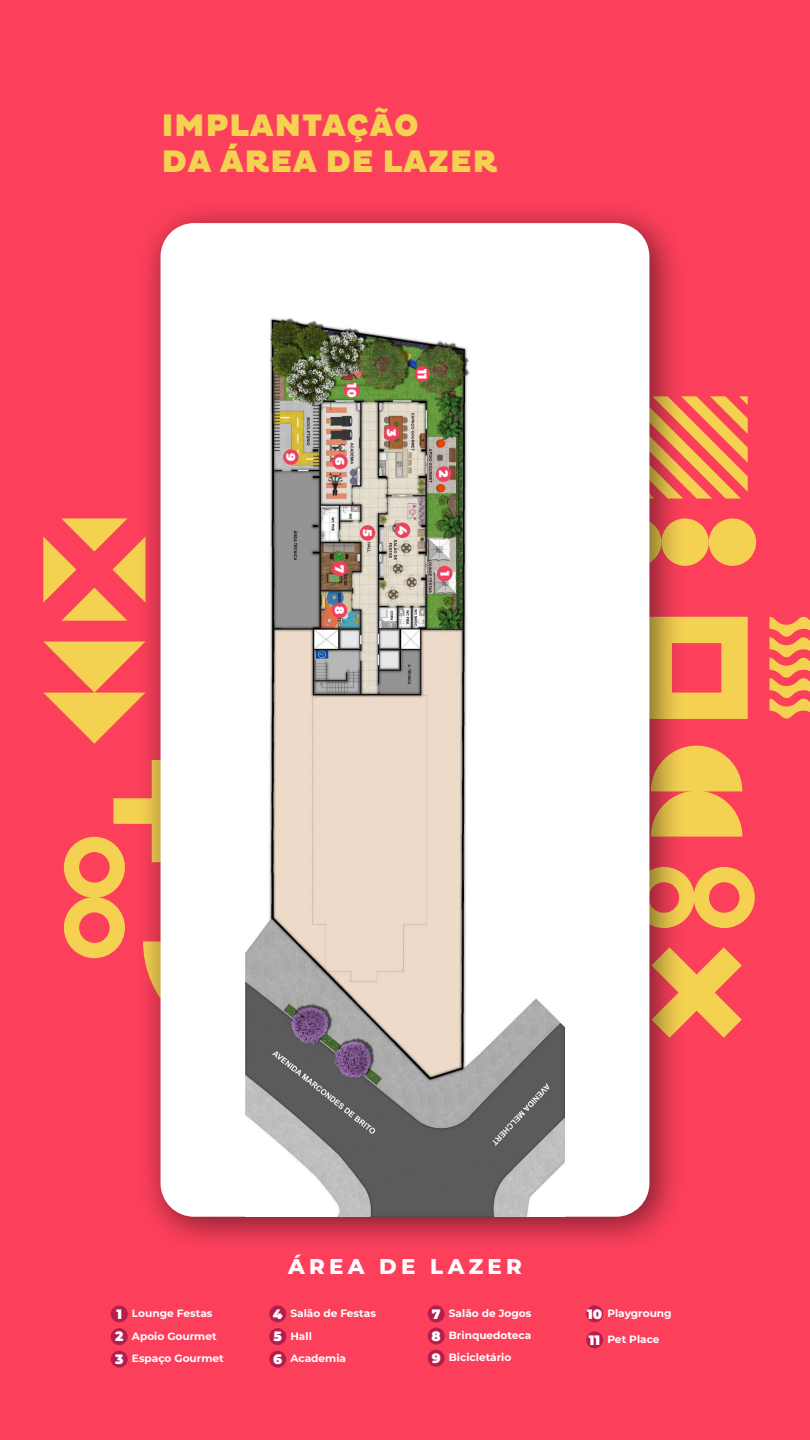
<style>
.page{position:relative;width:810px;height:1440px;background:#fc405c}
.page>*{position:absolute;margin:0;border:0;box-sizing:border-box;transform-origin:0 0}
.t1{font:900 31.72px/35.7px "Pluto";letter-spacing:.015em;color:#f5d152}
.t2{font:800 21.3px "Montserrat";letter-spacing:.2em;color:#fff}
.t3{font:900 12.45px "Montserrat";color:#fff}
.t4{font:700 10.57px/22.6px "Montserrat";color:#fff}
.s1{font-weight:900;font-size:13.58px}
</style>
<div class="page">
<svg style="left:686px;top:396px;width:62px;height:103px"></svg>
<svg style="left:769px;top:616px;width:41px;height:103px"></svg>
<div style="left:709px;top:518px;width:47px;height:48px;background:#f5d152;border-radius:50%"></div>
<div style="left:661px;top:518px;width:48px;height:48px;background:#f5d152;border-radius:50%"></div>
<svg style="left:686px;top:746px;width:56px;height:91px;background:#f6b853"></svg>
<svg style="left:686px;top:867px;width:69px;height:61px"></svg>
<svg style="left:686px;top:617px;width:62px;height:102px"></svg>
<svg style="left:686px;top:947px;width:56px;height:91px"></svg>
<svg style="left:43px;top:518px;width:93px;height:441px"></svg>
<div style="left:136px;top:199px;width:550px;height:1054px;background:#000;opacity:.3"></div>
<div style="left:161px;top:223px;width:488px;height:994px;background:#fff;border-radius:33px"></div>
<img style="left:246px;top:318px;width:318px;height:899px">
<div style="left:360px;top:525px;width:15px;height:16px;background:#ee415f;border-radius:50%"></div>
<div style="left:332px;top:454px;width:16px;height:15px;background:#ee415f;border-radius:50%"></div>
<div style="left:283px;top:449px;width:16px;height:16px;background:#ee415f;border-radius:50%"></div>
<div style="left:344px;top:382px;width:15px;height:16px;background:#ee415f;border-radius:50%"></div>
<div style="left:415px;top:366px;width:15px;height:16px;background:#ee415f;border-radius:50%"></div>
<div style="left:332px;top:561px;width:15px;height:15px;background:#ee415f;border-radius:50%"></div>
<div style="left:332px;top:603px;width:15px;height:15px;background:#ee415f;border-radius:50%"></div>
<div style="left:437px;top:566px;width:15px;height:15px;background:#ee415f;border-radius:50%"></div>
<div style="left:436px;top:466px;width:15px;height:16px;background:#ee415f;border-radius:50%"></div>
<div style="left:384px;top:425px;width:15px;height:16px;background:#ee415f;border-radius:50%"></div>
<div style="left:395px;top:523px;width:15px;height:15px;background:#ee415f;border-radius:50%"></div>
<div style="left:111px;top:1305px;width:17px;height:17px;background:#b41d4c;border-radius:50%"></div>
<div style="left:111px;top:1328px;width:17px;height:17px;background:#b41d4c;border-radius:50%"></div>
<div style="left:111px;top:1351px;width:17px;height:17px;background:#b41d4c;border-radius:50%"></div>
<div style="left:428px;top:1305px;width:17px;height:17px;background:#b41d4c;border-radius:50%"></div>
<div style="left:428px;top:1328px;width:17px;height:17px;background:#b41d4c;border-radius:50%"></div>
<div style="left:428px;top:1350px;width:17px;height:17px;background:#b41d4c;border-radius:50%"></div>
<div style="left:586px;top:1305px;width:17px;height:17px;background:#b41d4c;border-radius:50%"></div>
<div style="left:586px;top:1331px;width:17px;height:17px;background:#b41d4c;border-radius:50%"></div>
<div style="left:269px;top:1351px;width:17px;height:17px;background:#b41d4c;border-radius:50%"></div>
<div style="left:269px;top:1305px;width:17px;height:17px;background:#b41d4c;border-radius:50%"></div>
<div style="left:269px;top:1328px;width:17px;height:17px;background:#b41d4c;border-radius:50%"></div>
<h1 class="t1" style="left:162px;top:109px;width:338px">IMPLANTAÇÃO<br>DA ÁREA DE LAZER</h1>
<p class="t3" style="left:300px;top:453px;width:10px;rotate:90deg">9</p>
<p class="t3" style="left:361px;top:383px;width:15px;rotate:90deg">10</p>
<p class="t3" style="left:349px;top:457px;width:10px;rotate:90deg">6</p>
<p class="t3" style="left:401px;top:429px;width:9px;rotate:90deg">3</p>
<p class="t3" style="left:432px;top:369px;width:12px;rotate:90deg">11</p>
<p class="t3" style="left:453px;top:470px;width:9px;rotate:90deg">2</p>
<p class="t3" style="left:349px;top:565px;width:10px;rotate:90deg">7</p>
<p class="t3" style="left:349px;top:606px;width:10px;rotate:90deg">8</p>
<p class="t3" style="left:377px;top:529px;width:9px;rotate:90deg">5</p>
<p class="t3" style="left:412px;top:526px;width:10px;rotate:90deg">4</p>
<p class="t3" style="left:454px;top:571px;width:7px;rotate:90deg">1</p>
<h2 class="t2" style="left:288px;top:1250px;width:235px">ÁREA DE LAZER</h2>
<p class="t4" style="left:115px;top:1302px;width:110px"><span class="s1">1</span> Lounge Festas<br><span class="s1">2</span> Apoio Gourmet<br><span class="s1">3</span> Espaço Gourmet</p>
<p class="t4" style="left:432px;top:1302px;width:101px;line-height:22.1px;text-align:justify"><span class="s1">7</span> Salão de Jogos <span class="s1">8</span> Brinquedoteca <span class="s1">9</span> Bicicletário</p>
<p class="t4" style="left:587px;top:1302px;width:86px"><span class="s1">10</span> Playgroung</p>
<p class="t4" style="left:273px;top:1302px;width:105px"><span class="s1">4</span> Salão de Festas<br><span class="s1">5</span> Hall</p>
<p class="t4" style="left:589px;top:1327px;width:72px"><span class="s1">11</span> Pet Place</p>
<p class="t4" style="left:273px;top:1347px;width:74px"><span class="s1">6</span> Academia</p>
</div>
